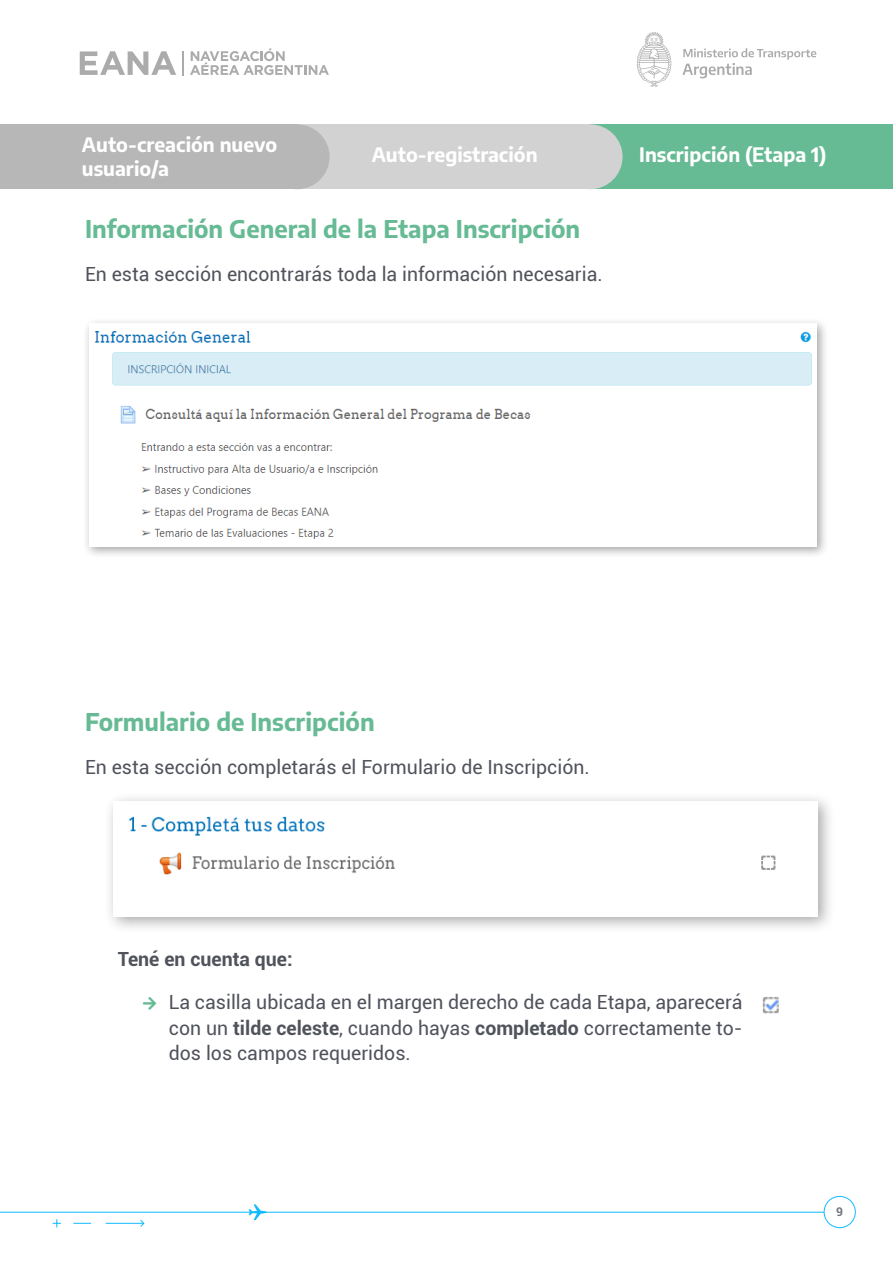
<style>
.page{position:relative;width:893px;height:1263px;background:#fff}
.page>*{position:absolute;margin:0;border:0;box-sizing:border-box;transform-origin:0 0}
.Títulos_pasos{font:700 24px "Encode Sans";color:#66ba94}
.t1{font:19.5px/25.5px "Roboto";color:#50535c;text-align:justify}
.Títulos_pasos-2{font:700 19.5px/24px "Encode Sans";color:#fff}
.t2{font:700 19.5px "Roboto";color:#50535c}
.t3{font:700 12px "Roboto";color:#73757d}
.s1{font-weight:700}
</style>
<div class="page">
<hr style="left:0;top:1212px;width:824px;height:1px;background:#12baff">
<svg style="left:53px;top:1219px;width:8px;height:8px"></svg>
<svg style="left:73px;top:1223px;width:18px;height:1px"></svg>
<hr style="left:106px;top:1223px;width:37px;height:1px;background:#12baff">
<svg style="left:249px;top:1204px;width:18px;height:16px"></svg>
<div style="left:824px;top:1196px;width:32px;height:32px;border:1px solid #12baff;border-radius:50%"></div>
<svg style="left:140px;top:1220px;width:5px;height:7px"></svg>
<svg style="left:80px;top:51px;width:96px;height:24px"></svg>
<svg style="left:190px;top:48px;width:139px;height:27px"></svg>
<svg style="left:182px;top:51px;width:1px;height:24px"></svg>
<svg style="left:682px;top:48px;width:134px;height:30px"></svg>
<svg style="left:637px;top:32px;width:34px;height:55px"></svg>
<div style="left:104px;top:792px;width:732px;height:142px;background:#231f20;opacity:.4"></div>
<img style="left:113px;top:801px;width:704px;height:115px">
<div style="left:340px;top:124px;width:553px;height:65px;background:#66ba94"></div>
<div style="left:558px;top:124px;width:65px;height:65px;background:#d2d2d2;border-radius:50%"></div>
<div style="left:24px;top:124px;width:566px;height:65px;background:#d2d2d2"></div>
<div style="left:265px;top:124px;width:65px;height:65px;background:#b7b7b7;border-radius:50%"></div>
<div style="left:0;top:124px;width:297px;height:65px;background:#b7b7b7"></div>
<img style="left:733px;top:804px;width:76px;height:104px">
<img style="left:762px;top:997px;width:17px;height:17px">
<div style="left:83px;top:318px;width:746px;height:241px;background:#231f20;opacity:.4"></div>
<img style="left:89px;top:324px;width:728px;height:223px">
<p class="Títulos_pasos-2" style="left:82px;top:131px;width:197px">Auto-creación nuevo usuario/a</p>
<p class="Títulos_pasos-2" style="left:372px;top:141px;width:167px">Auto-registración</p>
<p class="Títulos_pasos-2" style="left:639px;top:141px;width:189px">Inscripción (Etapa 1)</p>
<p class="Títulos_pasos" style="left:85px;top:211px;width:497px">Información General de la Etapa Inscripción</p>
<p class="t1" style="left:85px;top:261px;width:519px">En esta sección encontrarás toda la información necesaria.</p>
<p class="Títulos_pasos" style="left:85px;top:704px;width:291px">Formulario de Inscripción</p>
<p class="t1" style="left:85px;top:754px;width:506px">En esta sección completarás el Formulario de Inscripción.</p>
<p class="t2" style="left:118px;top:945px;width:176px">Tené en cuenta que:</p>
<p class="t1" style="left:169px;top:989px;width:575px">La casilla ubicada en el margen derecho de cada Etapa, aparecerá con un <span class="s1">tilde celeste</span>, cuando hayas <span class="s1">completado</span> correctamente to&shy;dos los campos requeridos.</p>
<p class="t3" style="left:836px;top:1203px;width:8px">9</p>
</div>
